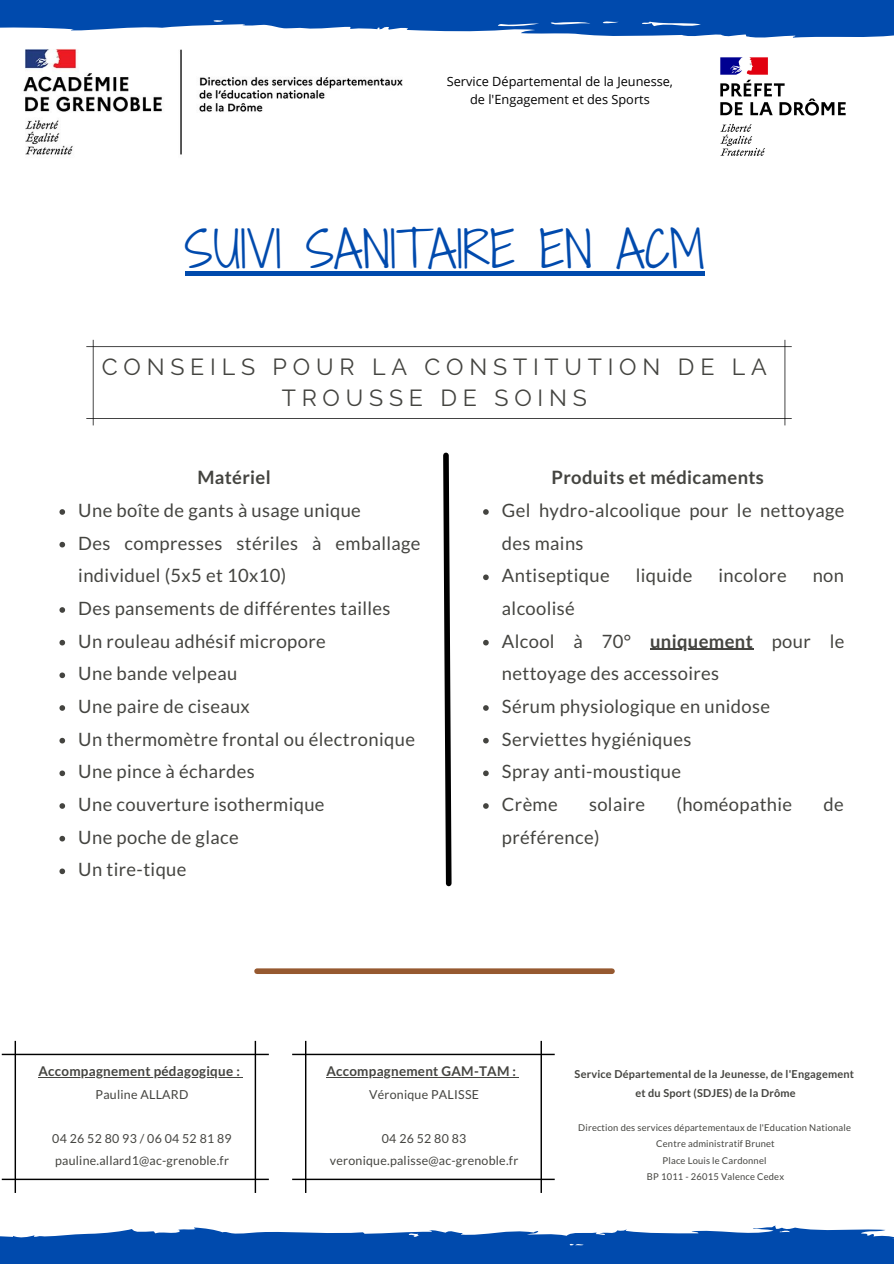
<style>
.page{position:relative;width:894px;height:1264px;background:#fff}
.page>*{position:absolute;margin:0;border:0;box-sizing:border-box;transform-origin:0 0}
.t1{font:48px "Shadows Into Light Two";color:#004aad}
.t2{font:23.25px/31.5px "Raleway";letter-spacing:.25em;color:#444440;text-align:center}
.t3{font:18.3px/32.7px "Lato";letter-spacing:.02em;color:#444440}
.t4{font:700 18.3px "Lato";letter-spacing:.02em;color:#444440}
.t5{font:700 13.35px "Lato";letter-spacing:.02em;color:#444440}
.t6{font:12.75px/17.7px "Open Sans";color:#000;text-align:center}
.t7{font:12.3px "Lato";letter-spacing:.02em;color:#444440}
.t8{font:700 10.95px "Lato";letter-spacing:.02em;color:#444440}
.t9{font:9.3px "Lato";letter-spacing:.02em;color:#444440}
.s1{font-weight:700}
</style>
<div class="page">
<svg style="left:0;top:0;width:893px;height:38px;background:#1b5db5"></svg>
<img style="left:720px;top:57px;width:126px;height:99px">
<svg style="left:0;top:1225px;width:893px;height:38px"></svg>
<img style="left:7px;top:31px;width:413px;height:124px">
<svg style="left:86px;top:340px;width:705px;height:85px"></svg>
<svg style="left:59px;top:509px;width:6px;height:6px"></svg>
<svg style="left:59px;top:542px;width:6px;height:5px"></svg>
<svg style="left:59px;top:607px;width:6px;height:6px"></svg>
<svg style="left:59px;top:640px;width:6px;height:5px"></svg>
<svg style="left:59px;top:672px;width:6px;height:6px"></svg>
<svg style="left:59px;top:705px;width:6px;height:5px"></svg>
<svg style="left:59px;top:737px;width:6px;height:6px"></svg>
<svg style="left:59px;top:770px;width:6px;height:6px"></svg>
<svg style="left:59px;top:803px;width:6px;height:5px"></svg>
<svg style="left:59px;top:835px;width:6px;height:6px"></svg>
<svg style="left:59px;top:868px;width:6px;height:6px"></svg>
<div style="left:184px;top:271px;width:520px;height:5px;background:#004aad"></div>
<div style="left:257px;top:968px;width:354px;height:6px;background:#965930"></div>
<svg style="left:483px;top:509px;width:5px;height:6px"></svg>
<svg style="left:483px;top:574px;width:5px;height:6px"></svg>
<svg style="left:483px;top:640px;width:5px;height:5px"></svg>
<hr style="left:650px;top:649px;width:103px;height:1px;background:#444440">
<svg style="left:483px;top:705px;width:5px;height:5px"></svg>
<svg style="left:483px;top:737px;width:5px;height:6px"></svg>
<svg style="left:483px;top:770px;width:5px;height:6px"></svg>
<svg style="left:483px;top:803px;width:5px;height:5px"></svg>
<svg style="left:2px;top:1040px;width:267px;height:152px"></svg>
<svg style="left:292px;top:1040px;width:262px;height:152px"></svg>
<svg style="left:443px;top:452px;width:9px;height:435px"></svg>
<p class="t6" style="left:446px;top:72px;width:228px">Service Départemental de la Jeunesse, de l'Engagement et des Sports</p>
<p class="t1" style="left:184px;top:214px;width:521px">SUIVI SANITAIRE EN ACM</p>
<p class="t2" style="left:102px;top:350px;width:666px">CONSEILS POUR LA CONSTITUTION DE LA<br>TROUSSE DE SOINS</p>
<p class="t4" style="left:197px;top:466px;width:75px">Matériel</p>
<p class="t3" style="left:78px;top:493px;width:284px">Une boîte de gants à usage unique</p>
<p class="t3" style="left:78px;top:526px;width:343px">Des compresses stériles à emballage individuel (5x5 et 10x10)</p>
<p class="t3" style="left:78px;top:591px;width:313px">Des pansements de différentes tailles</p>
<p class="t3" style="left:78px;top:624px;width:249px">Un rouleau adhésif micropore</p>
<p class="t3" style="left:78px;top:657px;width:160px">Une bande velpeau</p>
<p class="t3" style="left:78px;top:689px;width:173px">Une paire de ciseaux</p>
<p class="t3" style="left:78px;top:722px;width:338px">Un thermomètre frontal ou électronique</p>
<p class="t3" style="left:78px;top:755px;width:178px">Une pince à échardes</p>
<p class="t3" style="left:78px;top:787px;width:248px">Une couverture isothermique</p>
<p class="t3" style="left:78px;top:820px;width:162px">Une poche de glace</p>
<p class="t3" style="left:78px;top:853px;width:110px">Un tire-tique</p>
<p class="t4" style="left:551px;top:466px;width:214px">Produits et médicaments</p>
<p class="t3" style="left:502px;top:493px;width:344px">Gel hydro-alcoolique pour le nettoyage des mains</p>
<p class="t3" style="left:502px;top:559px;width:109px">Antiseptique</p>
<p class="t3" style="left:635px;top:559px;width:58px">liquide</p>
<p class="t3" style="left:718px;top:559px;width:70px">incolore</p>
<p class="t3" style="left:812px;top:559px;width:33px">non</p>
<p class="t3" style="left:502px;top:591px;width:74px">alcoolisé</p>
<p class="t3" style="left:502px;top:624px;width:344px">Alcool à 70° <span class="s1">uniquement</span> pour le nettoyage des accessoires</p>
<p class="t3" style="left:502px;top:689px;width:269px">Sérum physiologique en unidose</p>
<p class="t3" style="left:502px;top:722px;width:191px">Serviettes hygiéniques</p>
<p class="t3" style="left:502px;top:755px;width:180px">Spray anti-moustique</p>
<p class="t3" style="left:502px;top:787px;width:57px">Crème</p>
<p class="t3" style="left:589px;top:787px;width:58px">solaire</p>
<p class="t3" style="left:676px;top:787px;width:117px">(homéopathie</p>
<p class="t3" style="left:823px;top:787px;width:22px">de</p>
<p class="t3" style="left:502px;top:820px;width:99px">préférence)</p>
<p class="t5" style="left:38px;top:1062px;width:203px">Accompagnement pédagogique :</p>
<p class="t7" style="left:96px;top:1086px;width:94px">Pauline ALLARD</p>
<p class="t7" style="left:52px;top:1130px;width:181px">0426528093/0604528189</p>
<p class="t7" style="left:55px;top:1152px;width:175px">pauline.allard1@ac-grenoble.fr</p>
<p class="t5" style="left:326px;top:1062px;width:191px">Accompagnement GAM-TAM :</p>
<p class="t7" style="left:369px;top:1086px;width:111px">Véronique PALISSE</p>
<p class="t7" style="left:382px;top:1130px;width:86px">04 26 52 80 83</p>
<p class="t7" style="left:330px;top:1152px;width:190px">veronique.palisse@ac-grenoble.fr</p>
<p class="t8" style="left:574px;top:1066px;width:281px">Service Départemental de la Jeunesse, de l'Engagement</p>
<p class="t8" style="left:635px;top:1085px;width:162px">et du Sport (SDJES) de la Drôme</p>
<p class="t9" style="left:578px;top:1121px;width:274px">Direction des services départementaux de l'Education Nationale</p>
<p class="t9" style="left:656px;top:1137px;width:120px">Centre administratif Brunet</p>
<p class="t9" style="left:662px;top:1154px;width:105px">Place Louis le Cardonnel</p>
<p class="t9" style="left:646px;top:1171px;width:139px">BP 1011 - 26015 Valence Cedex</p>
</div>
